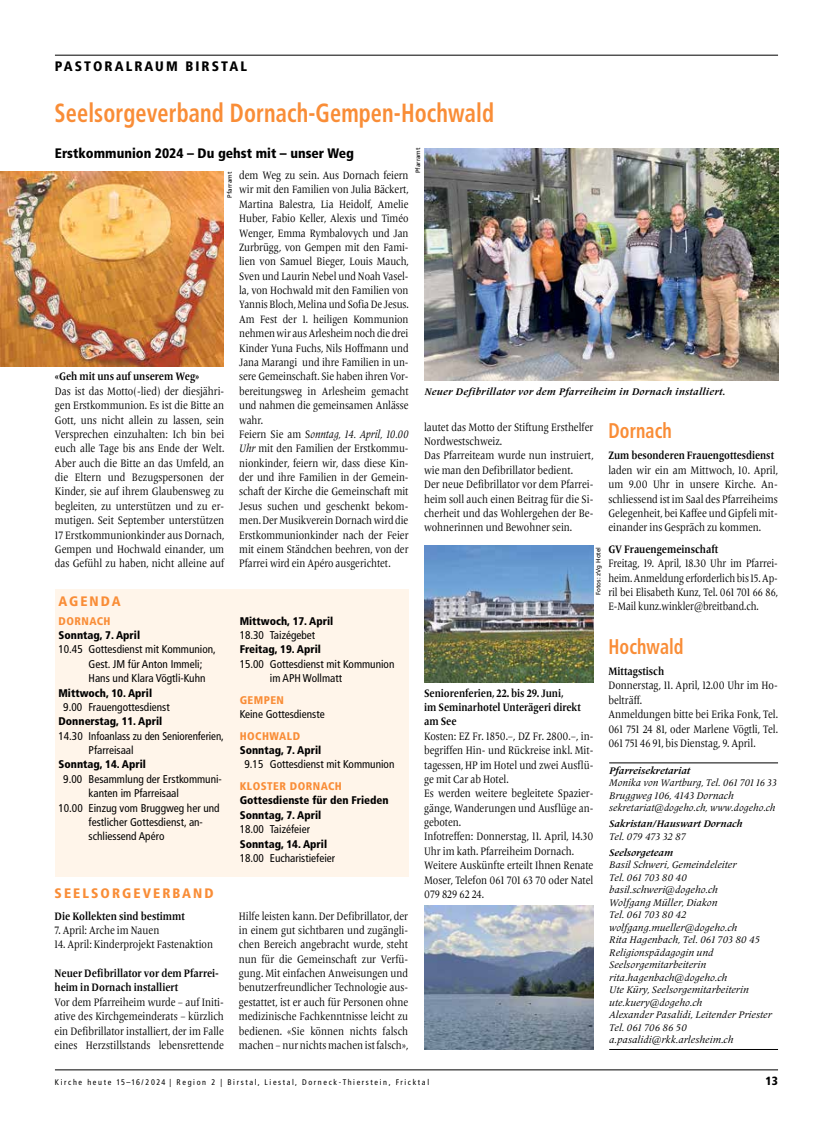
<style>
.page{position:relative;width:833px;height:1134px;background:#fff}
.page>*{position:absolute;margin:0;border:0;box-sizing:border-box;transform-origin:0 0}
.t1{font:700 condensed 26.25px "Frutiger LT Pro";letter-spacing:.005em;color:#f98d37;scale:.85 1}
.t2{font:700 condensed 21.25px "Frutiger LT Pro";letter-spacing:.005em;color:#f98d37;scale:.85 1}
.t3{font:900 condensed 13.75px "Frutiger LT Pro";color:#000}
.t4{font:900 condensed 13.75px "Frutiger LT Pro";letter-spacing:.15em;color:#f98d37}
.t5{font:900 condensed 13.75px "Frutiger LT Pro";letter-spacing:.15em;color:#000}
.t6{font:900 condensed 11.88px "Frutiger LT Pro";color:#000}
.t7{font:11.25px/14.4px "Frutiger Serif LT Pro";color:#000;text-align:justify;scale:.85 1}
.t8{font:condensed 11.25px/14.4px "Frutiger LT Pro";color:#000}
.t9{font:11.25px/14.4px "Frutiger Serif LT Pro";color:#000;text-align:justify;scale:.84 1}
.t10{font:700 11.25px/14.4px "Frutiger Serif LT Pro";color:#000;scale:.85 1}
.t11{font:11.25px/14.4px "Frutiger Serif LT Pro";color:#000;text-align:justify;scale:.83 1}
.t12{font:700 11.25px "Frutiger Serif LT Pro";color:#000;scale:.84 1}
.t13{font:11.12px/14.4px "Frutiger Serif LT Pro";letter-spacing:-.005em;color:#000;text-align:justify;scale:.85 1}
.t14{font:900 condensed 11.12px/14.4px "Frutiger LT Pro";color:#000}
.t15{font:900 condensed 11.12px "Frutiger LT Pro";letter-spacing:.04em;color:#f98d37}
.t16{font:italic 10px/12.5px "Frutiger Serif LT Pro";color:#000}
.t17{font:italic 700 10px "Frutiger Serif LT Pro";color:#000}
.t18{font:italic 700 10px "Frutiger Serif LT Pro";letter-spacing:.025em;color:#000}
.t19{font:condensed 8.12px "Frutiger LT Pro";letter-spacing:.2em;color:#000}
.t20{font:6.25px "Frutiger LT Pro";color:#000}
.s1{font-size:11.25px}
.s2{font-style:italic}
</style>
<div class="page">
<hr style="left:55px;top:1070px;width:723px;height:1px;background:#000">
<hr style="left:55px;top:55px;width:723px;height:1px;background:#000">
<div style="left:55px;top:589px;width:353px;height:287px;background:#fff5ea"></div>
<hr style="left:609px;top:763px;width:169px;height:1px;background:#000">
<hr style="left:609px;top:1049px;width:169px;height:1px;background:#000">
<img style="left:0;top:172px;width:224px;height:194px">
<img style="left:424px;top:148px;width:354px;height:232px">
<img style="left:424px;top:546px;width:169px;height:136px">
<img style="left:424px;top:905px;width:169px;height:144px">
<p class="t5" style="left:55px;top:58px;width:194px">PASTORALRAUM BIRSTAL</p>
<h1 class="t1" style="left:55px;top:97px;width:518px">Seelsorgeverband Dornach-Gempen-Hochwald</h1>
<p class="t3" style="left:55px;top:144px;width:300px">Erstkommunion 2024 – Du gehst mit – unser Weg</p>
<p class="t20" style="left:414px;top:173px;width:27px;rotate:-90deg">Pfarramt</p>
<p class="t13" style="left:239px;top:168px;width:201px"><span class="s1">dem Weg zu sein.</span> Aus Dornach feiern wir mit den Familien von Julia Bäckert, Martina Balestra, Lia Heidolf, Amelie Huber, Fabio Keller, Alexis und Timéo Wenger, Emma Rymbalovych und Jan Zurbrügg, von Gempen mit den Fami&shy;lien von Samuel Bieger, Louis Mauch, Sven und Laurin Nebel und Noah Vasel&shy;la, von Hochwald mit den Familien von Yannis Bloch, Melina und Sofia De Jesus.<br>Am Fest der 1. heiligen Kommunion nehmen wir aus Arlesheim noch die drei Kinder Yuna Fuchs, Nils Hoffmann und Jana Marangi und ihre Familien in un&shy;sere Gemeinschaft. Sie haben ihren Vor&shy;bereitungsweg in Arlesheim gemacht und nahmen die gemeinsamen Anlässe wahr.</p>
<p class="t9" style="left:239px;top:427px;width:203px">Feiern Sie am S<span class="s2">onntag, 14. April, 10.00<br>Uhr</span> mit den Familien der Erstkommu&shy;nionkinder, feiern wir, dass diese Kin&shy;der und ihre Familien in der Gemein&shy;schaft der Kirche die Gemeinschaft mit Jesus suchen und geschenkt bekom&shy;men. Der Musikverein Dornach wird die Erstkommunionkinder nach der Feier mit einem Ständchen beehren, von der Pfarrei wird ein Apéro ausgerichtet.</p>
<p class="t20" style="left:226px;top:198px;width:27px;rotate:-90deg">Pfarramt</p>
<p class="t10" style="left:55px;top:369px;width:171px">«Geh mit uns auf unserem Weg»</p>
<p class="t7" style="left:55px;top:384px;width:201px">Das ist das Motto(-lied) der diesjähri&shy;gen Erstkommunion. Es ist die Bitte an Gott, uns nicht allein zu lassen, sein Versprechen einzuhalten: Ich bin bei euch alle Tage bis ans Ende der Welt.<br>Aber auch die Bitte an das Umfeld, an die Eltern und Bezugspersonen der Kinder, sie auf ihrem Glaubensweg zu begleiten, zu unterstützen und zu er&shy;mutigen. Seit September unterstützen 17 Erstkommunionkinder aus Dornach, Gempen und Hochwald einander, um das Gefühl zu haben, nicht alleine auf</p>
<p class="t18" style="left:424px;top:385px;width:302px">Neuer Defibrillator vor dem Pfarreiheim in Dornach installiert.</p>
<h2 class="t2" style="left:608px;top:418px;width:76px">Dornach</h2>
<p class="t12" style="left:608px;top:449px;width:199px">Zum besonderen Frauengottesdienst</p>
<p class="t7" style="left:608px;top:463px;width:201px">laden wir ein am Mittwoch, 10. April, um 9.00 Uhr in unsere Kirche. An&shy;schliessend ist im Saal des Pfarreiheims Gelegenheit, bei Kaffee und Gipfeli mit&shy;einander ins Gespräch zu kommen.</p>
<p class="t10" style="left:608px;top:542px;width:131px">GV Frauengemeinschaft</p>
<p class="t11" style="left:608px;top:556px;width:206px">Freitag, 19. April, 18.30 Uhr im Pfarrei&shy;heim. Anmeldung erforderlich bis 15. Ap&shy;ril bei Elisabeth Kunz, Tel. 061 701 66 86, E-Mail kunz.winkler@breitband.ch.</p>
<h2 class="t2" style="left:608px;top:633px;width:90px">Hochwald</h2>
<p class="t10" style="left:608px;top:664px;width:67px">Mittagstisch</p>
<p class="t7" style="left:608px;top:679px;width:201px;text-align:left">Donnerstag, 11. April, 12.00 Uhr im Ho&shy;belträff.<br>Anmeldungen bitte bei Erika Fonk, Tel.<br>061 751 24 81, oder Marlene Vögtli, Tel.<br>061 751 46 91, bis Dienstag, 9. April.</p>
<p class="t7" style="left:424px;top:420px;width:201px;text-align:left">lautet das Motto der Stiftung Ersthelfer Nordwestschweiz.<br>Das Pfarreiteam wurde nun instruiert, wie man den Defibrillator bedient.<br>Der neue Defibrillator vor dem Pfarrei&shy;heim soll auch einen Beitrag für die Si&shy;cherheit und das Wohlergehen der Be&shy;wohnerinnen und Bewohner sein.</p>
<p class="t20" style="left:594px;top:595px;width:49px;rotate:-90deg">Fotos: zVg Hotel</p>
<p class="t4" style="left:58px;top:593px;width:64px">AGENDA</p>
<p class="t15" style="left:58px;top:614px;width:54px">DORNACH</p>
<p class="t14" style="left:58px;top:628px;width:83px">Sonntag, 7. April</p>
<p class="t8" style="left:89px;top:642px;width:129px;text-indent:-30px">10.45 Gottesdienst mit Kommunion,<br>Gest. JM für Anton Immeli;<br>Hans und Klara Vögtli-Kuhn</p>
<p class="t14" style="left:58px;top:685px;width:95px">Mittwoch, 10. April</p>
<p class="t8" style="left:63px;top:700px;width:108px">9.00 Frauengottesdienst</p>
<p class="t14" style="left:58px;top:714px;width:105px">Donnerstag, 11. April</p>
<p class="t8" style="left:89px;top:729px;width:137px;text-indent:-30px">14.30 Infoanlass zu den Seniorenferien,<br>Pfarreisaal</p>
<p class="t14" style="left:58px;top:757px;width:89px">Sonntag, 14. April</p>
<p class="t8" style="left:63px;top:772px;width:160px">9.00 Besammlung der Erstkommuni-</p>
<p class="t8" style="left:89px;top:786px;width:92px">kanten im Pfarreisaal</p>
<p class="t8" style="left:58px;top:800px;width:163px">10.00 Einzug vom Bruggweg her und</p>
<p class="t8" style="left:89px;top:815px;width:116px">festlicher Gottesdienst, an-</p>
<p class="t8" style="left:89px;top:829px;width:77px">schliessend Apéro</p>
<p class="t14" style="left:240px;top:614px;width:95px">Mittwoch, 17. April</p>
<p class="t8" style="left:240px;top:628px;width:77px">18.30 Taizégebet</p>
<p class="t14" style="left:240px;top:642px;width:83px">Freitag, 19. April</p>
<p class="t8" style="left:270px;top:657px;width:126px;text-indent:-30px">15.00 Gottesdienst mit Kommunion im APH Wollmatt</p>
<p class="t15" style="left:240px;top:693px;width:46px">GEMPEN</p>
<p class="t8" style="left:240px;top:707px;width:86px">Keine Gottesdienste</p>
<p class="t15" style="left:240px;top:729px;width:62px">HOCHWALD</p>
<p class="t14" style="left:240px;top:743px;width:83px">Sonntag, 7. April</p>
<p class="t8" style="left:244px;top:757px;width:151px">9.15 Gottesdienst mit Kommunion</p>
<p class="t15" style="left:240px;top:779px;width:104px">KLOSTER DORNACH</p>
<p class="t14" style="left:240px;top:793px;width:150px">Gottesdienste für den Frieden<br>Sonntag, 7. April</p>
<p class="t8" style="left:240px;top:822px;width:72px">18.00 Taizéfeier</p>
<p class="t14" style="left:240px;top:836px;width:89px">Sonntag, 14. April</p>
<p class="t8" style="left:240px;top:851px;width:97px">18.00 Eucharistiefeier</p>
<p class="t10" style="left:424px;top:686px;width:186px">Seniorenferien, 22. bis 29. Juni,<br>im Seminarhotel Unterägeri direkt am See</p>
<p class="t7" style="left:424px;top:729px;width:201px;text-align:left">Kosten: EZ Fr. 1850.–, DZ Fr. 2800.–, in&shy;begriffen Hin- und Rückreise inkl. Mit&shy;tagessen, HP im Hotel und zwei Ausflü&shy;ge mit Car ab Hotel.<br>Es werden weitere begleitete Spazier&shy;gänge, Wanderungen und Ausflüge an&shy;geboten.<br>Infotreffen: Donnerstag, 11. April, 14.30<br>Uhr im kath. Pfarreiheim Dornach.<br>Weitere Auskünfte erteilt Ihnen Renate<br>Moser, Telefon 061 701 63 70 oder Natel<br>079 829 62 24.</p>
<p class="t17" style="left:609px;top:764px;width:83px">Pfarreisekretariat</p>
<p class="t16" style="left:609px;top:776px;width:169px">Monika von Wartburg, Tel. 061 701 16 33<br>Bruggweg 106, 4143 Dornach sekretariat@dogeho.ch, www.dogeho.ch</p>
<p class="t17" style="left:609px;top:818px;width:135px">Sakristan/Hauswart Dornach</p>
<p class="t16" style="left:609px;top:830px;width:78px">Tel. 079 473 32 87</p>
<p class="t17" style="left:609px;top:846px;width:65px">Seelsorgeteam</p>
<p class="t16" style="left:609px;top:859px;width:164px">Basil Schweri, Gemeindeleiter<br>Tel. 061 703 80 40 basil.schweri@dogeho.ch<br>Wolfgang Müller, Diakon<br>Tel. 061 703 80 42 wolfgang.mueller@dogeho.ch<br>Rita Hagenbach, Tel. 061 703 80 45<br>Religionspädagogin und<br>Seelsorgemitarbeiterin rita.hagenbach@dogeho.ch<br>Ute Küry, Seelsorgemitarbeiterin ute.kuery@dogeho.ch<br>Alexander Pasalidi, Leitender Priester<br>Tel. 061 706 86 50 a.pasalidi@rkk.arlesheim.ch</p>
<p class="t4" style="left:55px;top:885px;width:161px">SEELSORGEVERBAND</p>
<p class="t10" style="left:55px;top:909px;width:155px">Die Kollekten sind bestimmt</p>
<p class="t7" style="left:55px;top:923px;width:125px">7. April: Arche im Nauen</p>
<p class="t7" style="left:55px;top:937px;width:188px">14. April: Kinderprojekt Fastenaktion</p>
<p class="t10" style="left:55px;top:966px;width:195px">Neuer Defibrillator vor dem Pfarrei&shy;heim in Dornach installiert</p>
<p class="t7" style="left:55px;top:995px;width:201px">Vor dem Pfarreiheim wurde – auf Initi&shy;ative des Kirchgemeinderats – kürzlich ein Defibrillator installiert, der im Falle eines Herzstillstands lebensrettende</p>
<p class="t7" style="left:239px;top:909px;width:201px">Hilfe leisten kann. Der Defibrillator, der in einem gut sichtbaren und zugängli&shy;chen Bereich angebracht wurde, steht nun für die Gemeinschaft zur Verfü&shy;gung. Mit einfachen Anweisungen und benutzerfreundlicher Technologie aus&shy;gestattet, ist er auch für Personen ohne medizinische Fachkenntnisse leicht zu bedienen. «Sie können nichts falsch machen – nur nichts machen ist falsch»,</p>
<p class="t19" style="left:55px;top:1077px;width:376px">Kirche heute 15–16/2024 | Region 2 | Birstal, Liestal, Dorneck-Thierstein, Fricktal</p>
<p class="t6" style="left:765px;top:1074px;width:14px">13</p>
</div>
